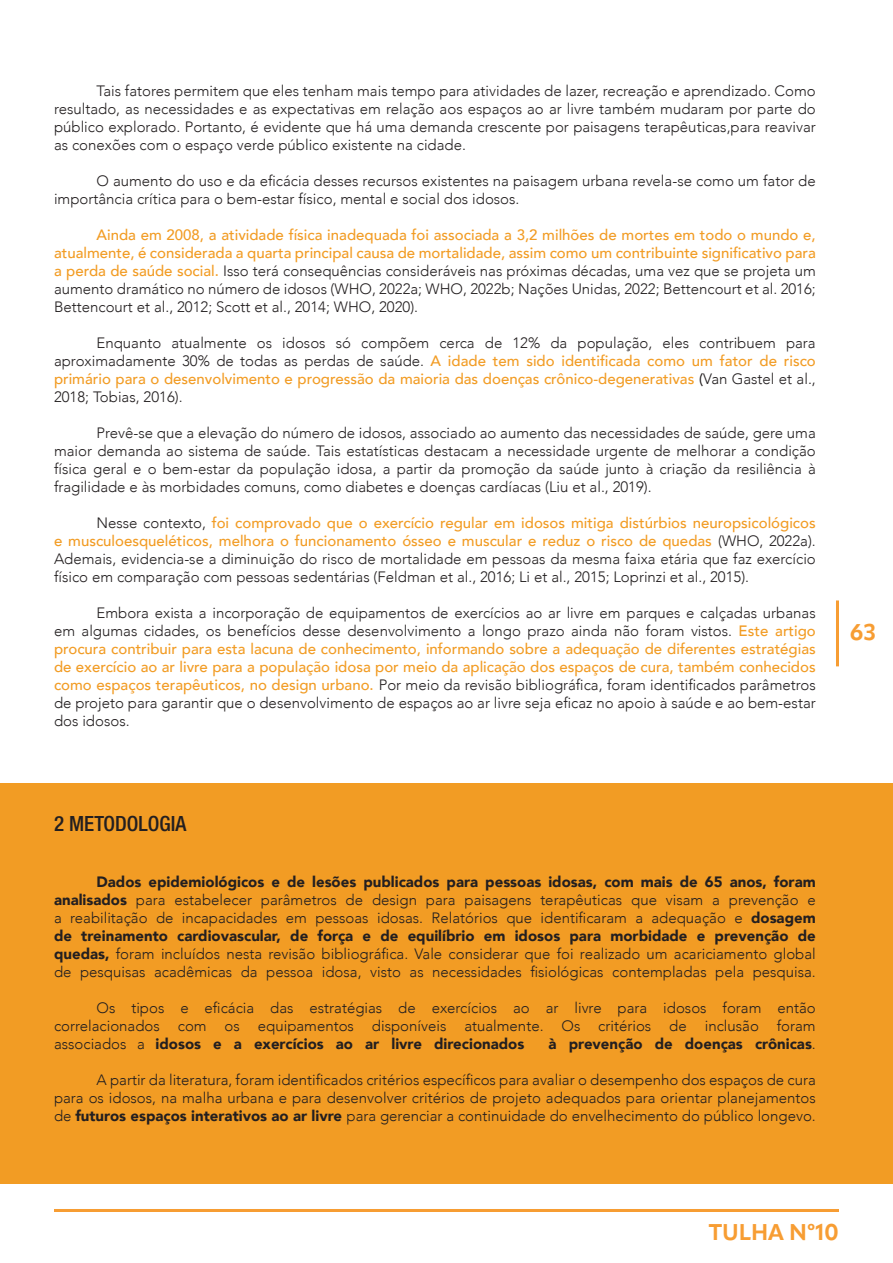
<style>
.page{position:relative;width:893px;height:1263px;background:#fff}
.page>*{position:absolute;margin:0;border:0;box-sizing:border-box;transform-origin:0 0}
.t1{font:700 22.5px "Apparat";color:#f79d33}
.SUBTÍTULO{font:500 condensed 21px "Helvetica Neue LT Std";color:#231f20}
.CORPO_DO_TEXTO{font:300 15px/18px "Avenir";color:#231f20;text-align:justify}
.CORPO_DO_TEXTO-2{font:900 15px "Avenir";color:#231f20}
.s1{font-weight:500;color:#f29c24}
.s2{font-weight:500}
.s3{font-weight:900}
.s4{font-weight:300}
</style>
<div class="page">
<hr style="left:836px;top:600px;width:3px;height:66px;background:#f79d33">
<hr style="left:54px;top:1209px;width:785px;height:3px;background:#f79d33">
<div style="left:0;top:783px;width:893px;height:401px;background:#f29c24"></div>
<p class="CORPO_DO_TEXTO" style="left:54px;top:82px;width:763px;text-indent:43px">Tais fatores permitem que eles tenham mais tempo para atividades de lazer, recreação e aprendizado. Como resultado, as necessidades e as expectativas em relação aos espaços ao ar livre também mudaram por parte do público explorado. Portanto, é evidente que há uma demanda crescente por paisagens terapêuticas,para reavivar as conexões com o espaço verde público existente na cidade.</p>
<p class="CORPO_DO_TEXTO" style="left:54px;top:172px;width:763px;text-indent:43px">O aumento do uso e da eficácia desses recursos existentes na paisagem urbana revela-se como um fator de importância crítica para o bem-estar físico, mental e social dos idosos.</p>
<p class="CORPO_DO_TEXTO" style="left:54px;top:226px;width:763px;text-indent:43px"><span class="s1">Ainda em 2008, a atividade física inadequada foi associada a 3,2 milhões de mortes em todo o mundo e, atualmente, é considerada a quarta principal causa de mortalidade, assim como um contribuinte significativo para a perda de saúde social.</span> Isso terá consequências consideráveis nas próximas décadas, uma vez que se projeta um aumento dramático no número de idosos (WHO, 2022a; WHO, 2022b; Nações Unidas, 2022; Bettencourt et al. 2016; Bettencourt et al., 2012; Scott et al., 2014; WHO, 2020).</p>
<p class="CORPO_DO_TEXTO" style="left:54px;top:334px;width:763px;text-indent:43px">Enquanto atualmente os idosos só compõem cerca de 12% da população, eles contribuem para aproximadamente 30% de todas as perdas de saúde. <span class="s1">A idade tem sido identificada como um fator de risco primário para o desenvolvimento e progressão da maioria das doenças crônico-degenerativas</span> <span class="s2">(</span>Van Gastel et al., 2018; Tobias, 2016).</p>
<p class="CORPO_DO_TEXTO" style="left:54px;top:424px;width:763px;text-indent:43px">Prevê-se que a elevação do número de idosos, associado ao aumento das necessidades de saúde, gere uma maior demanda ao sistema de saúde. Tais estatísticas destacam a necessidade urgente de melhorar a condição física geral e o bem-estar da população idosa, a partir da promoção da saúde junto à criação da resiliência à fragilidade e às morbidades comuns, como diabetes e doenças cardíacas (Liu et al., 2019).</p>
<p class="CORPO_DO_TEXTO" style="left:54px;top:514px;width:763px;text-indent:43px">Nesse contexto, <span class="s1">foi comprovado que o exercício regular em idosos mitiga distúrbios neuropsicológicos e musculoesqueléticos, melhora o funcionamento ósseo e muscular e reduz o risco de quedas</span> (WHO, 2022a).<br>Ademais, evidencia-se a diminuição do risco de mortalidade em pessoas da mesma faixa etária que faz exercício físico em comparação com pessoas sedentárias (Feldman et al., 2016; Li et al., 2015; Loprinzi et al., 2015).</p>
<p class="CORPO_DO_TEXTO" style="left:54px;top:604px;width:763px;text-indent:43px">Embora exista a incorporação de equipamentos de exercícios ao ar livre em parques e calçadas urbanas em algumas cidades, os benefícios desse desenvolvimento a longo prazo ainda não foram vistos. <span class="s1">Este artigo procura contribuir para esta lacuna de conhecimento, informando sobre a adequação de diferentes estratégias de exercício ao ar livre para a população idosa por meio da aplicação dos espaços de cura, também conhecidos como espaços terapêuticos, no design urbano.</span> Por meio da revisão bibliográfica, foram identificados parâmetros de projeto para garantir que o desenvolvimento de espaços ao ar livre seja eficaz no apoio à saúde e ao bem-estar dos idosos.</p>
<h1 class="t1" style="left:850px;top:618px;width:27px">63</h1>
<p class="SUBTÍTULO" style="left:54px;top:811px;width:134px">2 METODOLOGIA</p>
<p class="CORPO_DO_TEXTO" style="left:54px;top:873px;width:763px;text-indent:43px"><span class="s3">Dados epidemiológicos e de lesões publicados para pessoas idosas, com mais de 65 anos, foram analisados</span> para estabelecer parâmetros de design para paisagens terapêuticas que visam a prevenção e a reabilitação de incapacidades em pessoas idosas. Relatórios que identificaram a adequação e <span class="s3">dosagem de treinamento cardiovascular, de força e de equilíbrio em idosos para morbidade e prevenção de quedas,</span> foram incluídos nesta revisão bibliográfica. Vale considerar que foi realizado um acariciamento global de pesquisas acadêmicas da pessoa idosa, visto as necessidades fisiológicas contempladas pela pesquisa.</p>
<p class="CORPO_DO_TEXTO" style="left:54px;top:999px;width:763px;text-indent:43px">Os tipos e eficácia das estratégias de exercícios ao ar livre para idosos foram então correlacionados com os equipamentos disponíveis atualmente. Os critérios de inclusão foram associados a <span class="s3">idosos e a exercícios ao ar livre direcionados</span></p>
<p class="CORPO_DO_TEXTO-2" style="left:549px;top:1031px;width:269px">à prevenção de doenças crônicas<span class="s4">.</span></p>
<p class="CORPO_DO_TEXTO" style="left:54px;top:1071px;width:763px;text-indent:43px">A partir da literatura, foram identificados critérios específicos para avaliar o desempenho dos espaços de cura para os idosos, na malha urbana e para desenvolver critérios de projeto adequados para orientar planejamentos de <span class="s3">futuros espaços interativos ao ar livre</span> para gerenciar a continuidade do envelhecimento do público longevo.</p>
<h1 class="t1" style="left:709px;top:1218px;width:132px">TULHA Nº10</h1>
</div>
